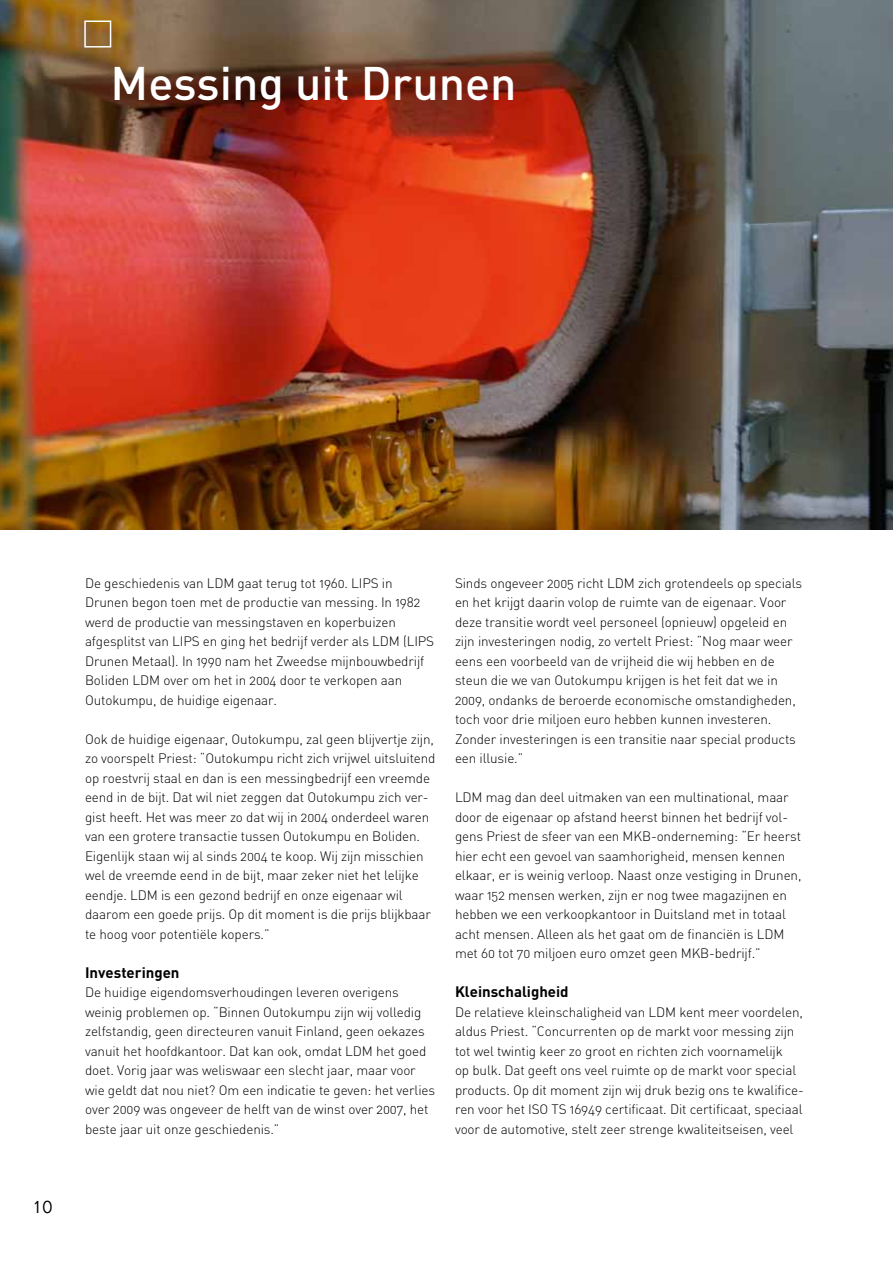
<style>
.page{position:relative;width:893px;height:1263px;background:#fff}
.page>*{position:absolute;margin:0;border:0;box-sizing:border-box;transform-origin:0 0}
.t1{font:500 46.5px "DIN";color:#fff}
.t2{font:300 18px "Folio";color:#000}
.t3{font:700 15px "DIN";color:#000}
.t4{font:13.5px/19.5px "DIN Light Alternate";letter-spacing:-.01em;color:#000}
</style>
<div class="page">
<img style="left:0;top:0;width:893px;height:529px">
<div style="left:84px;top:21px;width:27px;height:27px;border:2px solid #fff"></div>
<h1 class="t1" style="left:111px;top:54px;width:408px">Messing uit Drunen</h1>
<h2 class="t2" style="left:33px;top:1195px;width:22px">10</h2>
<p class="t4" style="left:85px;top:573px;width:351px">De geschiedenis van LDM gaat terug tot 1960. LIPS in Drunen begon toen met de productie van messing. In 1982 werd de productie van messingstaven en koperbuizen afgesplitst van LIPS en ging het bedrijf verder als LDM (LIPS Drunen Metaal). In 1990 nam het Zweedse mijnbouwbedrijf Boliden LDM over om het in 2004 door te verkopen aan Outokumpu, de huidige eigenaar.</p>
<p class="t4" style="left:85px;top:729px;width:352px">Ook de huidige eigenaar, Outokumpu, zal geen blijvertje zijn, zo voorspelt Priest: “Outokumpu richt zich vrijwel uitsluitend op roestvrij staal en dan is een messingbedrijf een vreemde eend in de bijt. Dat wil niet zeggen dat Outokumpu zich ver&shy;gist heeft. Het was meer zo dat wij in 2004 onderdeel waren van een grotere transactie tussen Outokumpu en Boliden.<br>Eigenlijk staan wij al sinds 2004 te koop. Wij zijn misschien wel de vreemde eend in de bijt, maar zeker niet het lelijke eendje. LDM is een gezond bedrijf en onze eigenaar wil daarom een goede prijs. Op dit moment is die prijs blijkbaar te hoog voor potentiële kopers.”</p>
<p class="t3" style="left:85px;top:962px;width:96px">Investeringen</p>
<p class="t4" style="left:85px;top:982px;width:352px">De huidige eigendomsverhoudingen leveren overigens weinig problemen op. “Binnen Outokumpu zijn wij volledig zelfstandig, geen directeuren vanuit Finland, geen oekazes vanuit het hoofdkantoor. Dat kan ook, omdat LDM het goed doet. Vorig jaar was weliswaar een slecht jaar, maar voor wie geldt dat nou niet? Om een indicatie te geven: het verlies over 2009 was ongeveer de helft van de winst over 2007, het beste jaar uit onze geschiedenis.”</p>
<p class="t4" style="left:455px;top:573px;width:349px">Sinds ongeveer 2005 richt LDM zich grotendeels op specials en het krijgt daarin volop de ruimte van de eigenaar. Voor deze transitie wordt veel personeel (opnieuw) opgeleid en zijn investeringen nodig, zo vertelt Priest: “Nog maar weer eens een voorbeeld van de vrijheid die wij hebben en de steun die we van Outokumpu krijgen is het feit dat we in 2009, ondanks de beroerde economische omstandigheden, toch voor drie miljoen euro hebben kunnen investeren.<br>Zonder investeringen is een transitie naar special products een illusie.”</p>
<p class="t4" style="left:455px;top:787px;width:348px">LDM mag dan deel uitmaken van een multinational, maar door de eigenaar op afstand heerst binnen het bedrijf vol&shy;gens Priest de sfeer van een MKB-onderneming: “Er heerst hier echt een gevoel van saamhorigheid, mensen kennen elkaar, er is weinig verloop. Naast onze vestiging in Drunen, waar 152 mensen werken, zijn er nog twee magazijnen en hebben we een verkoopkantoor in Duitsland met in totaal acht mensen. Alleen als het gaat om de financiën is LDM met 60 tot 70 miljoen euro omzet geen MKB- bedrijf.”</p>
<p class="t3" style="left:455px;top:982px;width:115px">Kleinschaligheid</p>
<p class="t4" style="left:455px;top:1002px;width:350px">De relatieve kleinschaligheid van LDM kent meer voordelen, aldus Priest. “Concurrenten op de markt voor messing zijn tot wel twintig keer zo groot en richten zich voornamelijk<br>op bulk. Dat geeft ons veel ruimte op de markt voor special products. Op dit moment zijn wij druk bezig ons te kwalifice&shy;ren voor het ISO TS 16949 certificaat. Dit certificaat, speciaal voor de automotive, stelt zeer strenge kwaliteitseisen, veel</p>
</div>
